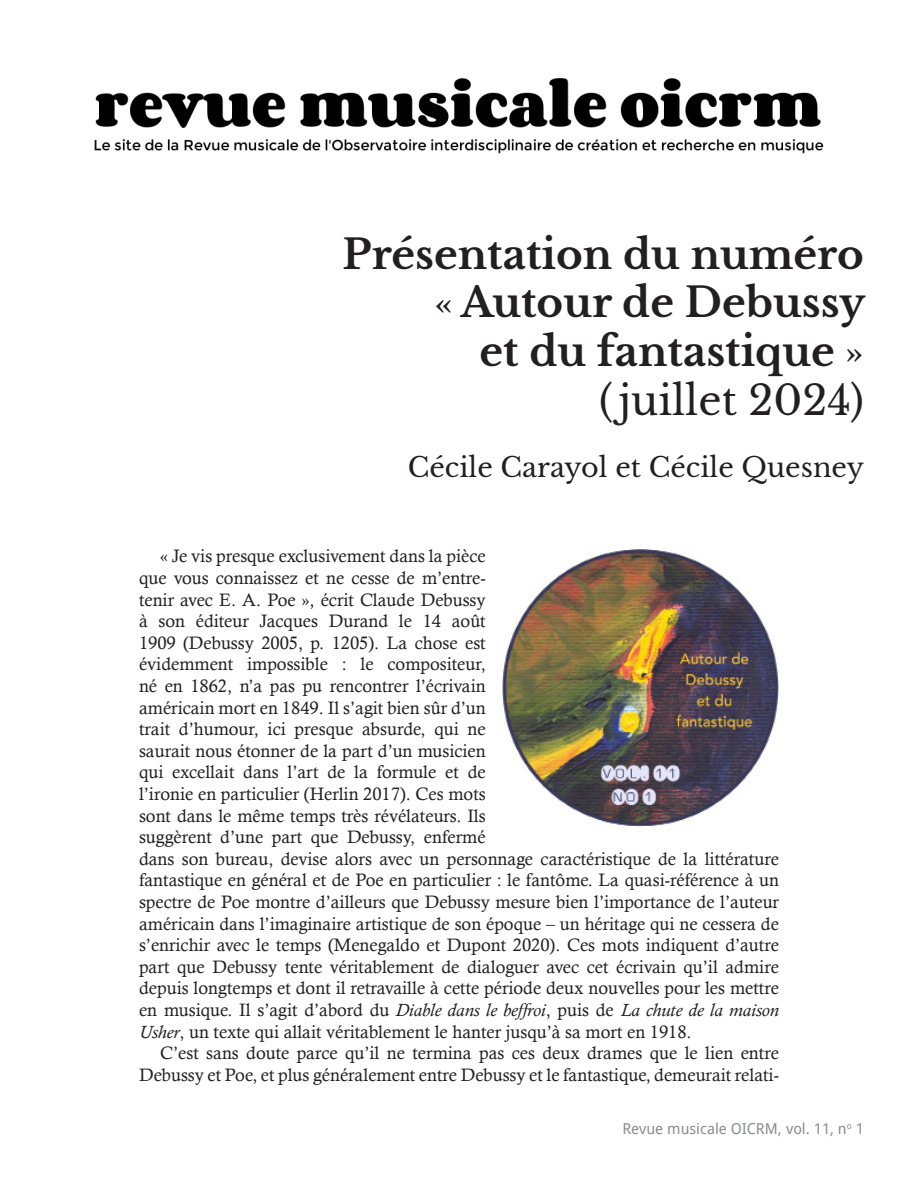
<style>
.page{position:relative;width:918px;height:1188px;background:#fff}
.page>*{position:absolute;margin:0;border:0;box-sizing:border-box;transform-origin:0 0}
.TITRE_ARTICLE_RMO{font:700 40.5px/48.6px "Libre Baskerville";color:#231f20;text-align:right}
.Auteur_article_RMO{font:27px "Libre Baskerville";color:#231f20}
.Texte_paragraphe_RMO{font:18px/21.6px "Calisto";color:#231f20}
.t1{font:15px "Droid Sans";color:#8a8c8f}
.s1{font-weight:400}
.s2{font-style:italic}
</style>
<div class="page">
<img style="left:503px;top:550px;width:276px;height:276px">
<img style="left:94px;top:78px;width:730px;height:76px">
<p class="TITRE_ARTICLE_RMO" style="left:343px;top:230px;width:523px">Présentation du numéro</p>
<p class="TITRE_ARTICLE_RMO" style="left:434px;top:279px;width:433px"><span class="s1">«</span> Autour de Debussy et du fantastique <span class="s1">»<br>( juillet 2024)</span></p>
<p class="Auteur_article_RMO" style="left:408px;top:451px;width:458px">Cécile Carayol et Cécile Quesney</p>
<p class="Texte_paragraphe_RMO" style="left:139px;top:545px;width:641px;text-indent:21px">« Je vis presque exclusivement dans la pièce<br>que vous connaissez et ne cesse de m’entre-<br>tenir avec E. A. Poe », écrit Claude Debussy<br>à son éditeur Jacques Durand le 14 août<br>1909 (Debussy 2005, p. 1205). La chose est<br>évidemment impossible : le compositeur,<br>né en 1862, n’a pas pu rencontrer l’écrivain<br>américain mort en 1849. Il s’agit bien sûr d’un<br>trait d’humour, ici presque absurde, qui ne<br>saurait nous étonner de la part d’un musicien<br>qui excellait dans l’art de la formule et de<br>l’ironie en particulier (Herlin 2017). Ces mots<br>sont dans le même temps très révélateurs. Ils<br>suggèrent d’une part que Debussy, enfermé<br>dans son bureau, devise alors avec un personnage caractéristique de la littérature fantastique en général et de Poe en particulier : le fantôme. La quasi-référence à un spectre de Poe montre d’ailleurs que Debussy mesure bien l’importance de l’auteur américain dans l’imaginaire artistique de son époque – un héritage qui ne cessera de s’enrichir avec le temps (Menegaldo et Dupont 2020). Ces mots indiquent d’autre part que Debussy tente véritablement de dialoguer avec cet écrivain qu’il admire depuis longtemps et dont il retravaille à cette période deux nouvelles pour les mettre en musique. Il s’agit d’abord du <span class="s2">Diable dans le beffroi</span>, puis de <span class="s2">La chute de la maison Usher</span>, un texte qui allait véritablement le hanter jusqu’à sa mort en 1918.</p>
<p class="Texte_paragraphe_RMO" style="left:139px;top:1042px;width:641px;text-align:right">C’est sans doute parce qu’il ne termina pas ces deux drames que le lien entre<br>Debussy et Poe, et plus généralement entre Debussy et le fantastique, demeurait relati-</p>
<p class="t1" style="left:622px;top:1118px;width:243px">Revue musicale OICRM, vol. 11, n<sup>o</sup> 1</p>
</div>
